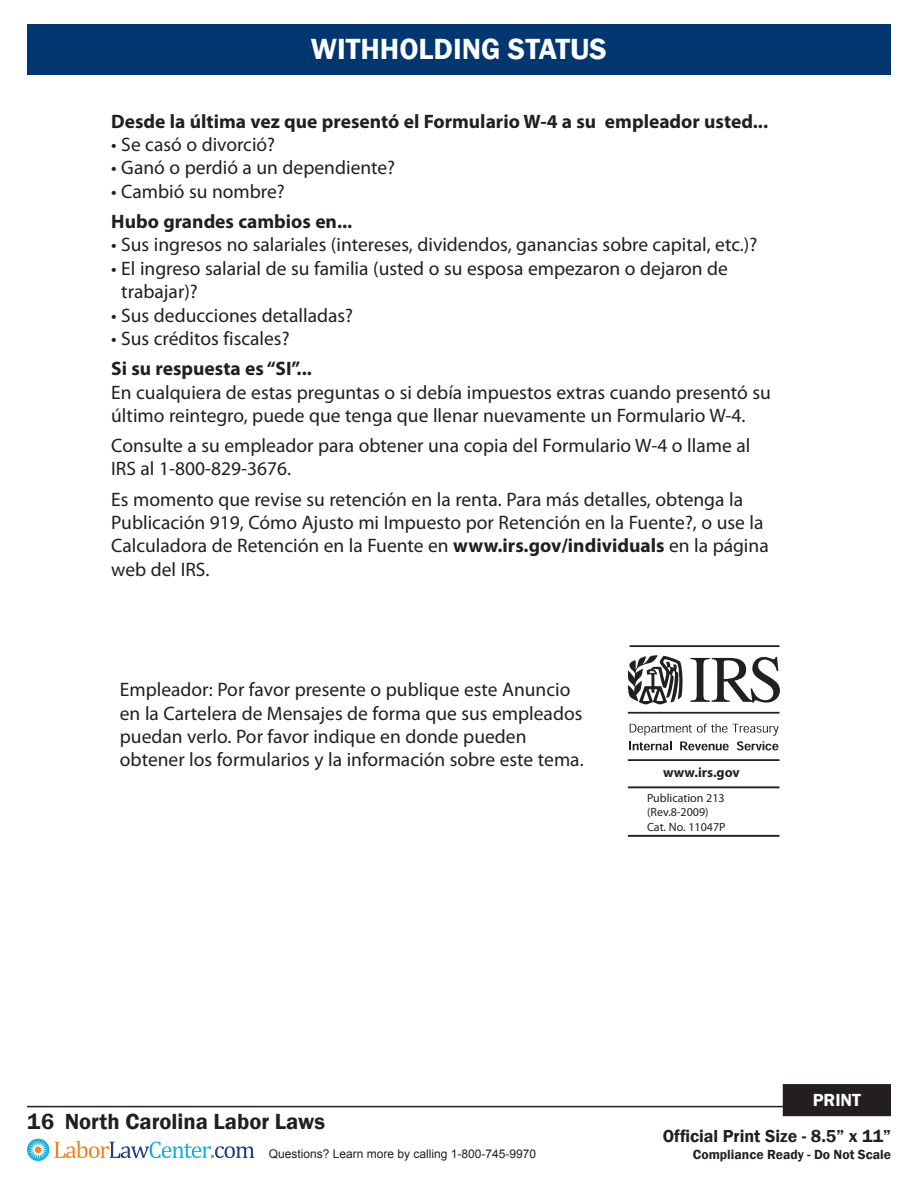
<style>
.page{position:relative;width:918px;height:1188px;background:#fff}
.page>*{position:absolute;margin:0;border:0;box-sizing:border-box;transform-origin:0 0}
.t1{font:600 30px "Franklin Gothic";color:#fff}
.t2{font:600 22.5px "Franklin Gothic";color:#231f20}
.t3{font:19.5px/23.4px "Myriad Pro";color:#231f20}
.t4{font:700 19.5px "Myriad Pro";color:#231f20}
.t5{font:600 18px "Franklin Gothic";color:#fff}
.t6{font:600 17.85px "Franklin Gothic";color:#231f20}
.t7{font:700 13.8px "Myriad Pro";color:#231f20}
.t8{font:600 13.65px "Franklin Gothic";color:#231f20}
.t9{font:12px "Arial";color:#231f20}
.t10{font:12px/14.4px "Myriad Pro";color:#231f20}
.s1{font-weight:700}
</style>
<div class="page">
<hr style="left:27px;top:1106px;width:864px;height:1px;background:#231f20">
<svg style="left:27px;top:1139px;width:22px;height:22px"></svg>
<div style="left:35px;top:1146px;width:7px;height:7px;background:#f58320;border-radius:50%"></div>
<svg style="left:55px;top:1141px;width:199px;height:17px"></svg>
<div style="left:784px;top:1086px;width:106px;height:29px;background:#231f20"></div>
<div style="left:783px;top:1084px;width:108px;height:32px;border:3px solid #231f20"></div>
<div style="left:27px;top:24px;width:864px;height:50px;background:#003770"></div>
<hr style="left:630px;top:645px;width:150px;height:2px;background:#231f20">
<hr style="left:628px;top:712px;width:152px;height:2px;background:#231f20">
<hr style="left:628px;top:759px;width:152px;height:2px;background:#231f20">
<svg style="left:690px;top:657px;width:90px;height:46px"></svg>
<svg style="left:627px;top:655px;width:56px;height:49px"></svg>
<svg style="left:629px;top:724px;width:150px;height:26px"></svg>
<hr style="left:628px;top:786px;width:151px;height:2px;background:#231f20">
<hr style="left:628px;top:835px;width:151px;height:2px;background:#231f20">
<p class="t1" style="left:311px;top:31px;width:298px">WITHHOLDING STATUS</p>
<p class="t4" style="left:111px;top:108px;width:658px">Desde la última vez que presentó el Formulario W-4 a su empleador usted...</p>
<p class="t3" style="left:111px;top:132px;width:165px">• Se casó o divorció?</p>
<p class="t3" style="left:111px;top:156px;width:285px">• Ganó o perdió a un dependiente?</p>
<p class="t3" style="left:111px;top:179px;width:175px">• Cambió su nombre?</p>
<p class="t4" style="left:111px;top:209px;width:243px">Hubo grandes cambios en...</p>
<p class="t3" style="left:111px;top:233px;width:648px">• Sus ingresos no salariales (intereses, dividendos, ganancias sobre capital, etc.)?</p>
<p class="t3" style="left:121px;top:256px;width:608px;text-indent:-10px">• El ingreso salarial de su familia (usted o su esposa empezaron o dejaron de trabajar)?</p>
<p class="t3" style="left:111px;top:303px;width:243px">• Sus deducciones detalladas?</p>
<p class="t3" style="left:111px;top:326px;width:180px">• Sus créditos fiscales?</p>
<p class="t4" style="left:111px;top:356px;width:202px">Si su respuesta es “SI”...</p>
<p class="t3" style="left:111px;top:380px;width:661px">En cualquiera de estas preguntas o si debía impuestos extras cuando presentó su último reintegro, puede que tenga que llenar nuevamente un Formulario W-4.</p>
<p class="t3" style="left:111px;top:434px;width:641px">Consulte a su empleador para obtener una copia del Formulario W-4 o llame al<br>IRS al 1-800-829-3676.</p>
<p class="t3" style="left:111px;top:487px;width:659px">Es momento que revise su retención en la renta. Para más detalles, obtenga la Publicación 919, Cómo Ajusto mi Impuesto por Retención en la Fuente?, o use la Calculadora de Retención en la Fuente en <span class="s1">www.irs.gov/individuals</span> en la página web del IRS.</p>
<p class="t3" style="left:120px;top:678px;width:465px">Empleador: Por favor presente o publique este Anuncio en la Cartelera de Mensajes de forma que sus empleados puedan verlo. Por favor indique en donde pueden obtener los formularios y la información sobre este tema.</p>
<p class="t7" style="left:663px;top:763px;width:78px">www.irs.gov</p>
<p class="t10" style="left:647px;top:790px;width:79px">Publication 213 (Rev.8-2009)</p>
<p class="t10" style="left:647px;top:819px;width:80px">Cat. No. 11047P</p>
<p class="t2" style="left:27px;top:1107px;width:300px">16 North Carolina Labor Laws</p>
<p class="t9" style="left:269px;top:1146px;width:269px">Questions? Learn more by calling 1-800-745-9970</p>
<p class="t5" style="left:813px;top:1089px;width:50px">PRINT</p>
<p class="t6" style="left:663px;top:1125px;width:230px">Official Print Size - 8.5” x 11”</p>
<p class="t8" style="left:693px;top:1146px;width:200px">Compliance Ready - Do Not Scale</p>
</div>
